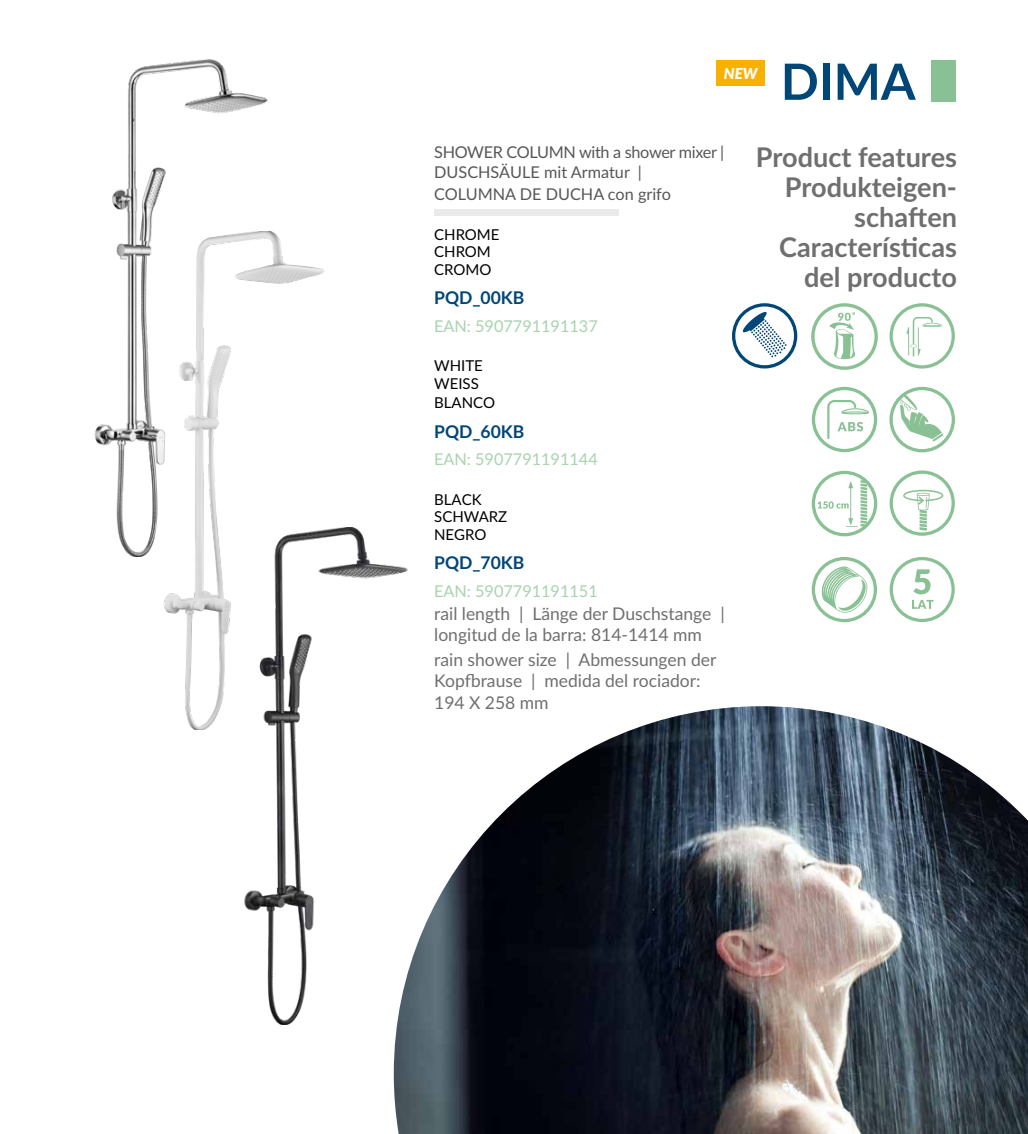
<style>
.page{position:relative;width:1028px;height:1134px;background:#fff}
.page>*{position:absolute;margin:0;border:0;box-sizing:border-box;transform-origin:0 0}
.t1{font:700 50px "Lato";color:#004676}
.t2{font:700 27px/30px "Lato";color:#706f6f;text-align:right}
.t3{font:17.5px/21.2px "Lato";color:#706f6f}
.t4{font:700 17.5px "Lato";color:#004676}
.t5{font:16.25px/20.8px "Lato";color:#575756}
.t6{font:16.25px "Lato";color:#a8d3af}
.t7{font:15px/17.5px "Lato";color:#000}
.t8{font:italic 900 15px "Lato";color:#fff}
</style>
<div class="page">
<div style="left:931px;top:61px;width:25px;height:41px;background:#89c194"></div>
<img style="left:94px;top:60px;width:179px;height:496px">
<img style="left:134px;top:232px;width:191px;height:497px">
<img style="left:216px;top:527px;width:192px;height:497px">
<img style="left:394px;top:706px;width:634px;height:428px">
<svg style="left:889px;top:387px;width:66px;height:65px"></svg>
<svg style="left:732px;top:303px;width:65px;height:65px"></svg>
<svg style="left:811px;top:471px;width:66px;height:65px"></svg>
<svg style="left:889px;top:470px;width:65px;height:66px"></svg>
<svg style="left:889px;top:557px;width:65px;height:65px"></svg>
<svg style="left:889px;top:303px;width:66px;height:66px"></svg>
<svg style="left:811px;top:387px;width:66px;height:65px"></svg>
<svg style="left:811px;top:303px;width:66px;height:67px"></svg>
<svg style="left:811px;top:557px;width:66px;height:65px"></svg>
<div style="left:716px;top:60px;width:49px;height:25px;background:#f9b100"></div>
<div style="left:434px;top:209px;width:184px;height:6px;background:#eaeaea"></div>
<p class="t8" style="left:724px;top:62px;width:35px">NEW</p>
<h1 class="t1" style="left:780px;top:45px;width:136px">DIMA</h1>
<p class="t5" style="left:434px;top:141px;width:291px">SHOWER COLUMN with a shower mixer |<br>DUSCHSÄULE mit Armatur |<br>COLUMNA DE DUCHA con grifo</p>
<p class="t7" style="left:434px;top:225px;width:67px">CHROME<br>CHROM<br>CROMO</p>
<p class="t4" style="left:434px;top:285px;width:92px">PQD_00KB</p>
<p class="t6" style="left:434px;top:314px;width:165px">EAN: 5907791191137</p>
<p class="t7" style="left:434px;top:356px;width:50px">WHITE<br>WEISS</p>
<p class="t7" style="left:434px;top:393px;width:62px">BLANCO</p>
<p class="t4" style="left:434px;top:418px;width:92px">PQD_60KB</p>
<p class="t6" style="left:434px;top:448px;width:165px">EAN: 5907791191144</p>
<p class="t7" style="left:434px;top:490px;width:75px">BLACK<br>SCHWARZ<br>NEGRO</p>
<p class="t4" style="left:434px;top:550px;width:92px">PQD_70KB</p>
<p class="t6" style="left:434px;top:579px;width:165px">EAN: 5907791191151</p>
<p class="t3" style="left:434px;top:602px;width:292px">rail length | Länge der Duschstange | longitud de la barra: 814-1414 mm</p>
<p class="t3" style="left:434px;top:648px;width:284px">rain shower size | Abmessungen der<br>Kopfbrause | medida del rociador:<br>194 X 258 mm</p>
<h2 class="t2" style="left:756px;top:141px;width:203px">Product features<br>Produkteigen&shy;schaften<br>Características del producto</h2>
</div>
